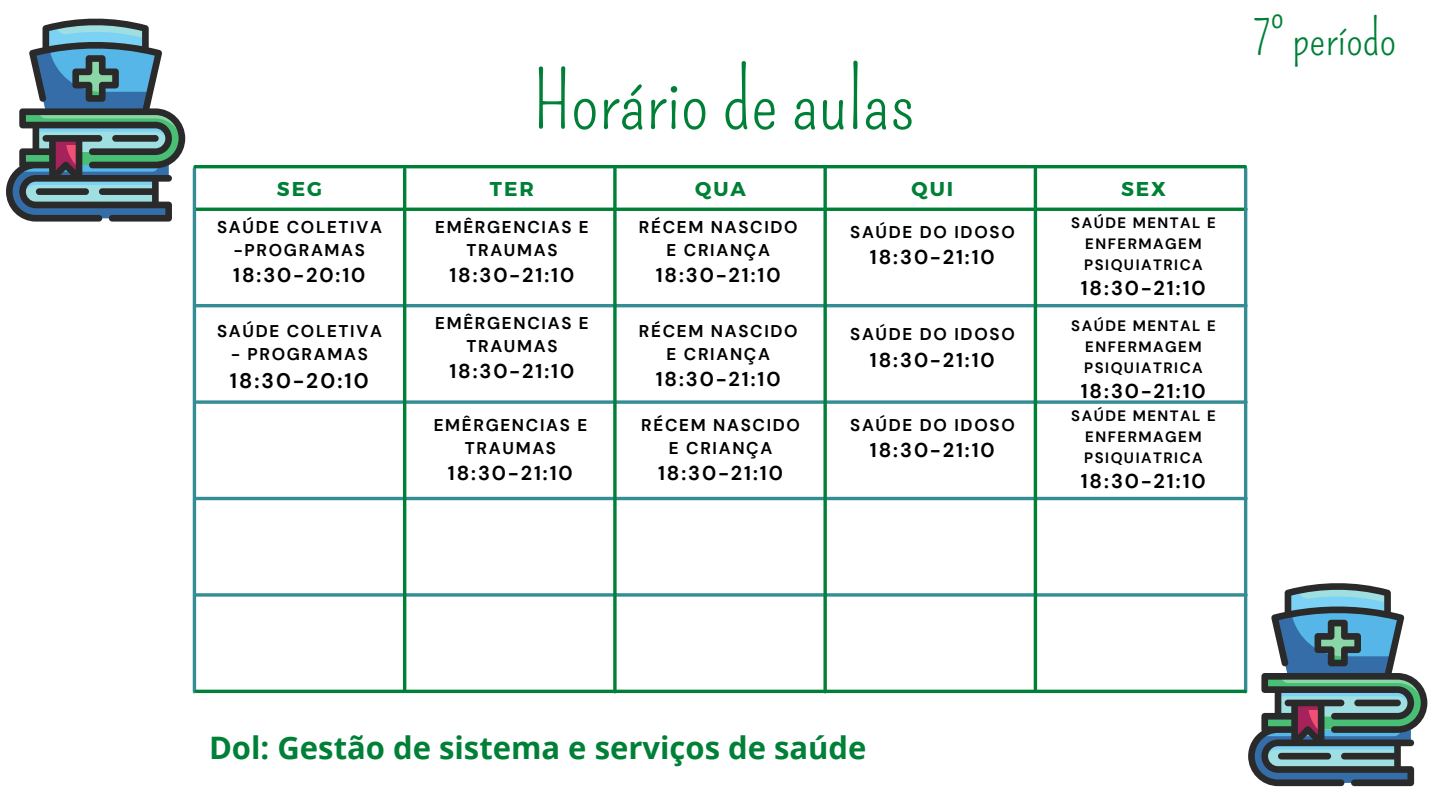
<style>
.page{position:relative;width:1440px;height:810px;background:#fff}
.page>*{position:absolute;margin:0;border:0;box-sizing:border-box;transform-origin:0 0}
.t1{font:79px "Pompiere";color:#008037}
.t2{font:47px "Pompiere";color:#008037}
.t3{font:700 31px "Open Sans";color:#008037}
.t4{font:700 21px "DM Sans";letter-spacing:.1em;color:#000}
.t5{font:700 20px "DM Sans";letter-spacing:.1em;color:#000}
.t6{font:700 20px "Montserrat";letter-spacing:.1em;color:#008037}
.t7{font:700 17px/23.2px "DM Sans";letter-spacing:.1em;color:#000;text-align:center}
.t8{font:700 15px/21px "DM Sans";letter-spacing:.1em;color:#000;text-align:center}
</style>
<div class="page">
<svg style="left:196px;top:207px;width:1048px;height:4px;background:#259254"></svg>
<hr style="left:196px;top:304px;width:1050px;height:3px;background:#348d94">
<svg style="left:196px;top:400px;width:1048px;height:4px;background:#519da3"></svg>
<hr style="left:196px;top:497px;width:1050px;height:3px;background:#348d94">
<svg style="left:196px;top:593px;width:1048px;height:4px;background:#519da3"></svg>
<hr style="left:193px;top:169px;width:3px;height:523px;background:#348d94">
<hr style="left:403px;top:169px;width:3px;height:522px;background:#008037">
<svg style="left:613px;top:169px;width:4px;height:521px;background:#249153"></svg>
<svg style="left:823px;top:169px;width:4px;height:521px;background:#249153"></svg>
<hr style="left:1034px;top:169px;width:3px;height:522px;background:#008037">
<hr style="left:1244px;top:169px;width:3px;height:523px;background:#348d94">
<hr style="left:195px;top:165px;width:1050px;height:3px;background:#008037">
<hr style="left:196px;top:690px;width:1049px;height:3px;background:#008037">
<svg style="left:1248px;top:583px;width:179px;height:203px"></svg>
<svg style="left:6px;top:18px;width:179px;height:204px"></svg>
<p class="t1" style="left:533px;top:55px;width:384px">Horário de aulas</p>
<p class="t6" style="left:277px;top:176px;width:47px">SEG</p>
<p class="t6" style="left:490px;top:176px;width:46px">TER</p>
<p class="t6" style="left:695px;top:176px;width:52px">QUA</p>
<p class="t6" style="left:912px;top:176px;width:43px">QUI</p>
<p class="t6" style="left:1121px;top:176px;width:46px">SEX</p>
<p class="t7" style="left:217px;top:215px;width:166px">SAÚDE COLETIVA -PROGRAMAS</p>
<p class="t5" style="left:233px;top:262px;width:134px">18:30-20:10</p>
<p class="t7" style="left:217px;top:319px;width:166px">SAÚDE COLETIVA</p>
<p class="t7" style="left:231px;top:343px;width:138px">- PROGRAMAS</p>
<p class="t4" style="left:230px;top:367px;width:140px">18:30-20:10</p>
<p class="t7" style="left:435px;top:215px;width:155px">EMÊRGENCIAS E<br>TRAUMAS</p>
<p class="t5" style="left:449px;top:262px;width:127px">18:30-21:10</p>
<p class="t7" style="left:435px;top:311px;width:155px">EMÊRGENCIAS E<br>TRAUMAS</p>
<p class="t5" style="left:449px;top:359px;width:127px">18:30-21:10</p>
<p class="t7" style="left:434px;top:413px;width:155px">EMÊRGENCIAS E<br>TRAUMAS</p>
<p class="t5" style="left:448px;top:460px;width:127px">18:30-21:10</p>
<p class="t7" style="left:639px;top:215px;width:160px">RÉCEM NASCIDO<br>E CRIANÇA</p>
<p class="t5" style="left:656px;top:262px;width:127px">18:30-21:10</p>
<p class="t7" style="left:639px;top:319px;width:160px">RÉCEM NASCIDO<br>E CRIANÇA</p>
<p class="t5" style="left:656px;top:366px;width:127px">18:30-21:10</p>
<p class="t7" style="left:641px;top:413px;width:160px">RÉCEM NASCIDO<br>E CRIANÇA</p>
<p class="t5" style="left:658px;top:460px;width:127px">18:30-21:10</p>
<p class="t7" style="left:850px;top:221px;width:166px">SAÚDE DO IDOSO</p>
<p class="t5" style="left:870px;top:244px;width:127px">18:30-21:10</p>
<p class="t7" style="left:850px;top:323px;width:166px">SAÚDE DO IDOSO</p>
<p class="t5" style="left:870px;top:347px;width:127px">18:30-21:10</p>
<p class="t7" style="left:850px;top:413px;width:166px">SAÚDE DO IDOSO</p>
<p class="t5" style="left:870px;top:437px;width:127px">18:30-21:10</p>
<p class="t8" style="left:1071px;top:212px;width:146px">SAÚDE MENTAL E<br>ENFERMAGEM<br>PSIQUIATRICA</p>
<p class="t5" style="left:1081px;top:275px;width:127px">18:30-21:10</p>
<p class="t8" style="left:1071px;top:315px;width:146px">SAÚDE MENTAL E<br>ENFERMAGEM<br>PSIQUIATRICA</p>
<p class="t5" style="left:1081px;top:378px;width:127px">18:30-21:10</p>
<p class="t8" style="left:1071px;top:405px;width:146px">SAÚDE MENTAL E<br>ENFERMAGEM<br>PSIQUIATRICA</p>
<p class="t5" style="left:1081px;top:469px;width:127px">18:30-21:10</p>
<p class="t2" style="left:1253px;top:11px;width:145px">7° período</p>
<p class="t3" style="left:209px;top:726px;width:659px">Dol: Gestão de sistema e serviços de saúde</p>
</div>
